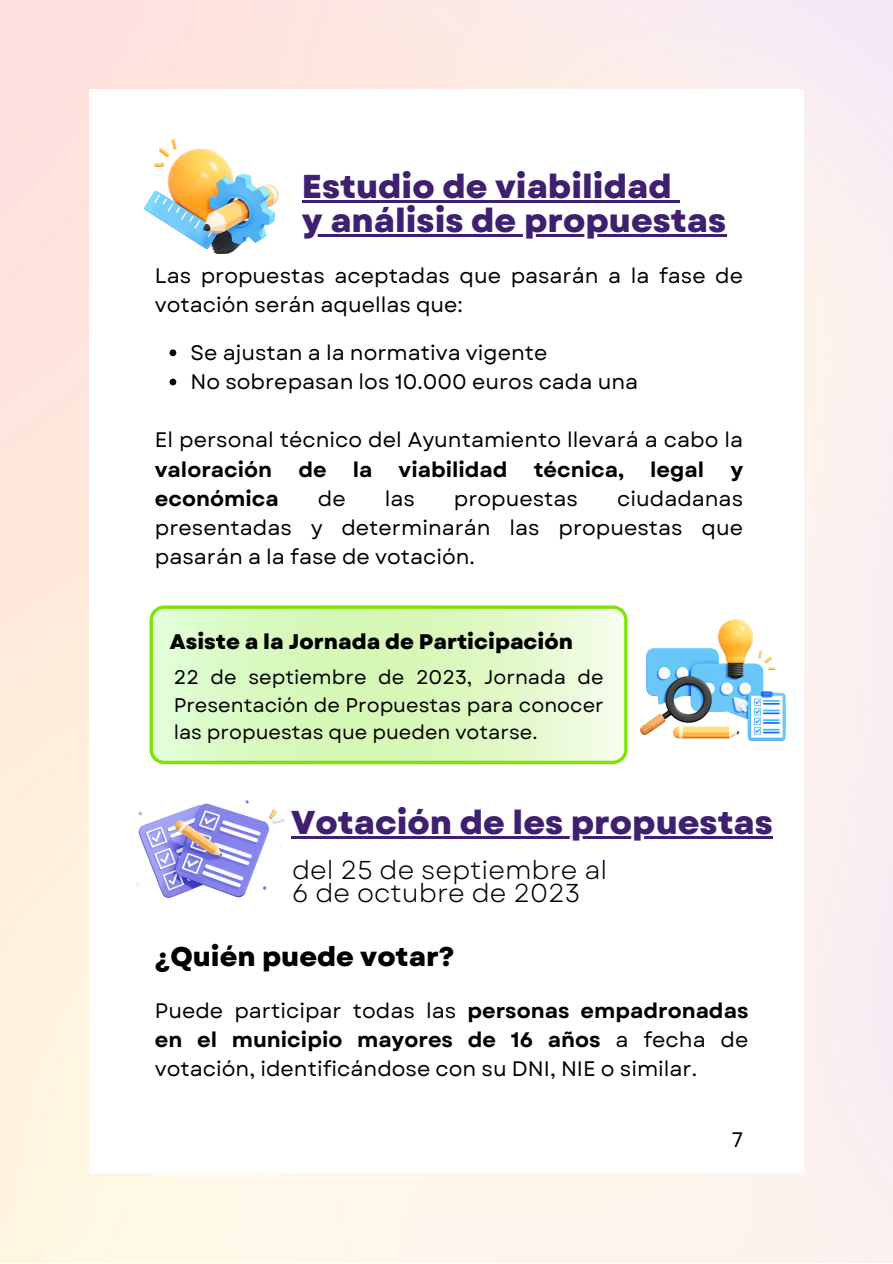
<style>
.page{position:relative;width:893px;height:1264px;background:#fff}
.page>*{position:absolute;margin:0;border:0;box-sizing:border-box;transform-origin:0 0}
.t1{font:800 33px "Garet";color:#3f1f70}
.t2{font:800 27px "Garet";color:#000}
.t3{font:25.8px "Garet";color:#000}
.t4{font:800 21.15px "Garet";color:#000}
.t5{font:21px/29.2px "Garet";color:#000;text-align:justify}
.t6{font:700 21px/29.2px "Garet";color:#000;text-align:justify}
.t7{font:19.65px/27.5px "Garet";color:#000;text-align:justify}
.s1{font-weight:400}
.s2{font-weight:700}
</style>
<div class="page">
<img style="left:145px;top:140px;width:133px;height:113px">
<svg style="left:149px;top:605px;width:478px;height:159px;background:#d9f8bc"></svg>
<img style="left:136px;top:800px;width:149px;height:97px">
<img style="left:640px;top:619px;width:145px;height:122px">
<hr style="left:302px;top:201px;width:369px;height:2px;background:#3f1f70">
<svg style="left:671px;top:201px;width:8px;height:2px"></svg>
<hr style="left:302px;top:234px;width:424px;height:3px;background:#3f1f70">
<svg style="left:169px;top:349px;width:7px;height:7px"></svg>
<svg style="left:169px;top:378px;width:7px;height:7px"></svg>
<hr style="left:291px;top:836px;width:482px;height:3px;background:#3f1f70">
<p class="t1" style="left:302px;top:163px;width:371px">Estudio de viabilidad</p>
<p class="t1" style="left:302px;top:197px;width:426px">y análisis de propuestas</p>
<p class="t5" style="left:155px;top:261px;width:589px">Las propuestas aceptadas que pasarán a la fase de votación serán aquellas que:</p>
<p class="t5" style="left:190px;top:338px;width:358px">Se ajustan a la normativa vigente</p>
<p class="t5" style="left:190px;top:367px;width:449px">No sobrepasan los 10.000 euros cada una</p>
<p class="t6" style="left:155px;top:425px;width:589px"><span class="s1">El personal técnico del Ayuntamiento llevará a cabo la </span>valoración de la viabilidad técnica, legal y económica</p>
<p class="t5" style="left:155px;top:484px;width:589px;text-indent:462px">ciudadanas presentadas y determinarán las propuestas que pasarán a la fase de votación.</p>
<p class="t5" style="left:318px;top:484px;width:29px">de</p>
<p class="t5" style="left:384px;top:484px;width:32px">las</p>
<p class="t5" style="left:454px;top:484px;width:126px">propuestas</p>
<p class="t4" style="left:170px;top:626px;width:404px">Asiste a la Jornada de Participación</p>
<p class="t7" style="left:174px;top:664px;width:431px">22 de septiembre de 2023, Jornada de Presentación de Propuestas para conocer las propuestas que pueden votarse.</p>
<p class="t1" style="left:291px;top:799px;width:483px">Votación de les propuestas</p>
<p class="t3" style="left:292px;top:851px;width:317px">del 25 de septiembre al</p>
<p class="t3" style="left:292px;top:874px;width:290px">6 de octubre de 2023</p>
<p class="t2" style="left:155px;top:936px;width:301px">¿Quién puede votar?</p>
<p class="t5" style="left:155px;top:995px;width:595px">Puede participar todas las <span class="s2">personas empadronadas en el municipio mayores de 16 años</span> a fecha de votación, identificándose con su DNI, NIE o similar.</p>
<p class="t5" style="left:731px;top:1124px;width:13px">7</p>
</div>
